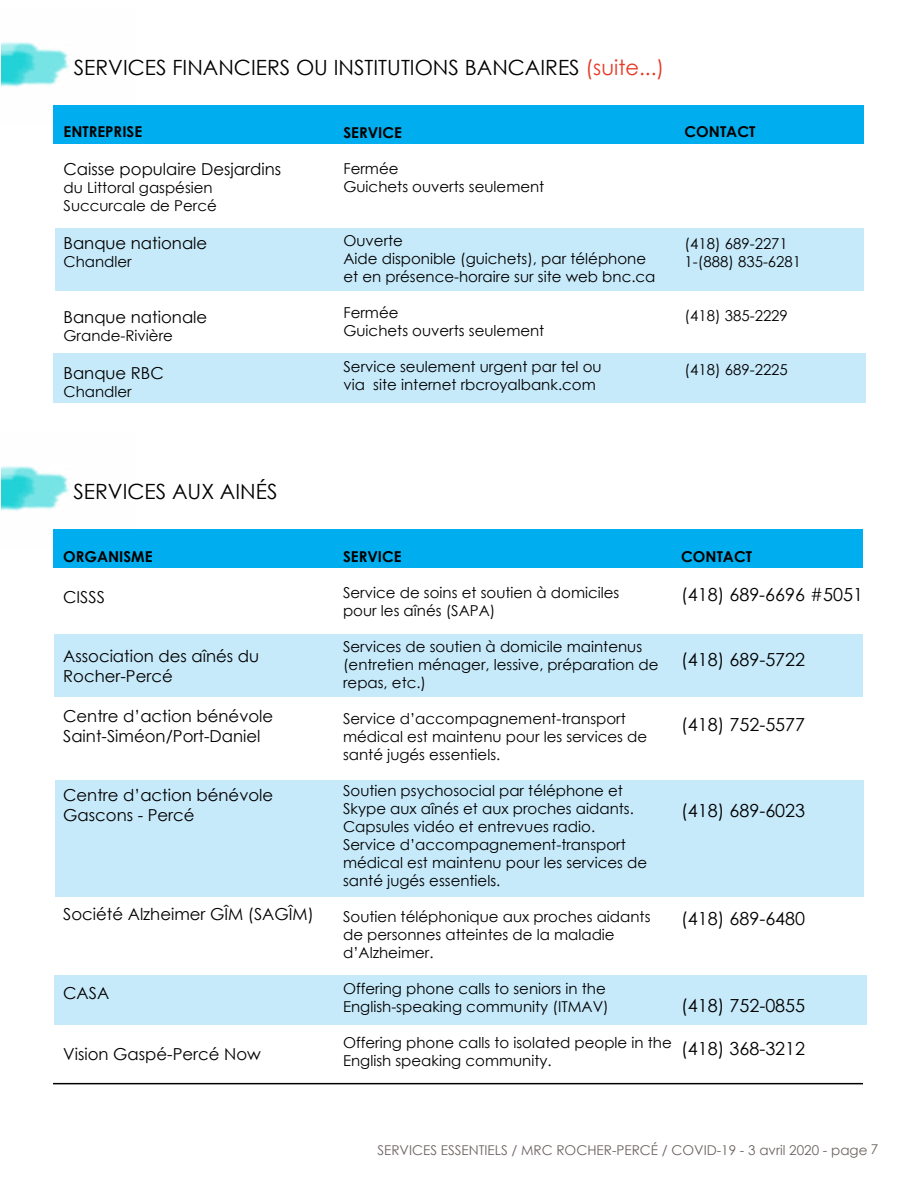
<style>
.page{position:relative;width:918px;height:1188px;background:#fff}
.page>*{position:absolute;margin:0;border:0;box-sizing:border-box;transform-origin:0 0}
.t1{font:21px "Century Gothic";color:#000}
.t2{font:18px "Century Gothic";color:#000}
.t3{font:16.5px/19.8px "Century Gothic";color:#000}
.t4{font:15px/18px "Century Gothic";color:#000}
.t5{font:700 15px "Century Gothic";color:#000}
.t6{font:13.5px "Century Gothic";color:#6c6361}
.s1{color:#e73925}
</style>
<div class="page">
<div style="left:56px;top:780px;width:808px;height:117px;background:#c7eafb"></div>
<div style="left:53px;top:353px;width:813px;height:50px;background:#c7eafb"></div>
<div style="left:55px;top:228px;width:808px;height:63px;background:#c7eafb"></div>
<div style="left:53px;top:105px;width:810px;height:39px;background:#00aeef"></div>
<img style="left:2px;top:42px;width:68px;height:45px">
<div style="left:55px;top:975px;width:812px;height:50px;background:#c7eafb"></div>
<div style="left:55px;top:634px;width:808px;height:63px;background:#c7eafb"></div>
<div style="left:53px;top:529px;width:810px;height:39px;background:#00aeef"></div>
<img style="left:1px;top:466px;width:69px;height:45px">
<hr style="left:53px;top:1083px;width:810px;height:1px;background:#000">
<h1 class="t1" style="left:74px;top:53px;width:592px">SERVICES FINANCIERS OU INSTITUTIONS BANCAIRES <span class="s1">(suite...)</span></h1>
<p class="t5" style="left:64px;top:121px;width:80px">ENTREPRISE</p>
<p class="t3" style="left:64px;top:159px;width:219px">Caisse populaire Desjardins</p>
<p class="t4" style="left:64px;top:179px;width:155px">du Littoral gaspésien<br>Succurcale de Percé</p>
<p class="t3" style="left:64px;top:233px;width:145px">Banque nationale</p>
<p class="t4" style="left:64px;top:252px;width:70px">Chandler</p>
<p class="t3" style="left:64px;top:307px;width:145px">Banque nationale</p>
<p class="t4" style="left:64px;top:326px;width:111px">Grande-Rivière</p>
<p class="t3" style="left:64px;top:363px;width:102px">Banque RBC</p>
<p class="t4" style="left:64px;top:382px;width:70px">Chandler</p>
<p class="t5" style="left:343px;top:121px;width:60px">SERVICE</p>
<p class="t4" style="left:343px;top:160px;width:202px">Fermée<br>Guichets ouverts seulement</p>
<p class="t4" style="left:343px;top:232px;width:314px">Ouverte<br>Aide disponible (guichets), par téléphone et en présence-horaire sur site web bnc.ca</p>
<p class="t4" style="left:343px;top:304px;width:202px">Fermée<br>Guichets ouverts seulement</p>
<p class="t4" style="left:343px;top:358px;width:260px">Service seulement urgent par tel ou via site internet rbcroyalbank.com</p>
<p class="t5" style="left:685px;top:121px;width:72px">CONTACT</p>
<p class="t4" style="left:685px;top:234px;width:118px">(418) 689-2271<br>1-(888) 835-6281</p>
<p class="t4" style="left:685px;top:306px;width:105px">(418) 385-2229</p>
<p class="t4" style="left:685px;top:360px;width:105px">(418) 689-2225</p>
<h1 class="t1" style="left:74px;top:477px;width:205px">SERVICES AUX AINÉS</h1>
<p class="t5" style="left:63px;top:545px;width:91px">ORGANISME</p>
<p class="t3" style="left:63px;top:587px;width:43px">CISSS</p>
<p class="t3" style="left:63px;top:646px;width:198px">Association des aînés du<br>Rocher-Percé</p>
<p class="t3" style="left:63px;top:706px;width:212px">Centre d’action bénévole<br>Saint-Siméon/Port-Daniel</p>
<p class="t3" style="left:63px;top:785px;width:212px">Centre d’action bénévole<br>Gascons - Percé</p>
<p class="t3" style="left:63px;top:904px;width:252px">Société Alzheimer GÎM (SAGÎM)</p>
<p class="t3" style="left:63px;top:983px;width:48px">CASA</p>
<p class="t3" style="left:63px;top:1044px;width:199px">Vision Gaspé-Percé Now</p>
<p class="t5" style="left:343px;top:546px;width:60px">SERVICE</p>
<p class="t4" style="left:343px;top:584px;width:278px">Service de soins et soutien à domiciles pour les aînés (SAPA)</p>
<p class="t4" style="left:343px;top:638px;width:317px">Services de soutien à domicile maintenus (entretien ménager, lessive, préparation de repas, etc.)</p>
<p class="t4" style="left:343px;top:710px;width:306px">Service d’accompagnement-transport médical est maintenu pour les services de santé jugés essentiels.</p>
<p class="t4" style="left:343px;top:782px;width:306px">Soutien psychosocial par téléphone et Skype aux aînés et aux proches aidants.<br>Capsules vidéo et entrevues radio.<br>Service d’accompagnement-transport médical est maintenu pour les services de santé jugés essentiels.</p>
<p class="t4" style="left:343px;top:908px;width:309px">Soutien téléphonique aux proches aidants de personnes atteintes de la maladie d’Alzheimer.</p>
<p class="t4" style="left:343px;top:980px;width:267px">Offering phone calls to seniors in the<br>English-speaking community (ITMAV)</p>
<p class="t4" style="left:343px;top:1034px;width:330px">Offering phone calls to isolated people in the<br>English speaking community.</p>
<p class="t5" style="left:681px;top:545px;width:72px">CONTACT</p>
<p class="t2" style="left:681px;top:582px;width:183px">(418) 689-6696 #5051</p>
<p class="t2" style="left:681px;top:647px;width:125px">(418) 689-5722</p>
<p class="t2" style="left:681px;top:712px;width:125px">(418) 752-5577</p>
<p class="t2" style="left:681px;top:798px;width:125px">(418) 689-6023</p>
<p class="t2" style="left:681px;top:906px;width:125px">(418) 689-6480</p>
<p class="t2" style="left:681px;top:992px;width:125px">(418) 752-0855</p>
<p class="t2" style="left:681px;top:1036px;width:125px">(418) 368-3212</p>
<p class="t6" style="left:377px;top:1140px;width:502px">SERVICES ESSENTIELS / MRC ROCHER-PERCÉ / COVID-19 - 3 avril 2020 - page 7</p>
</div>
